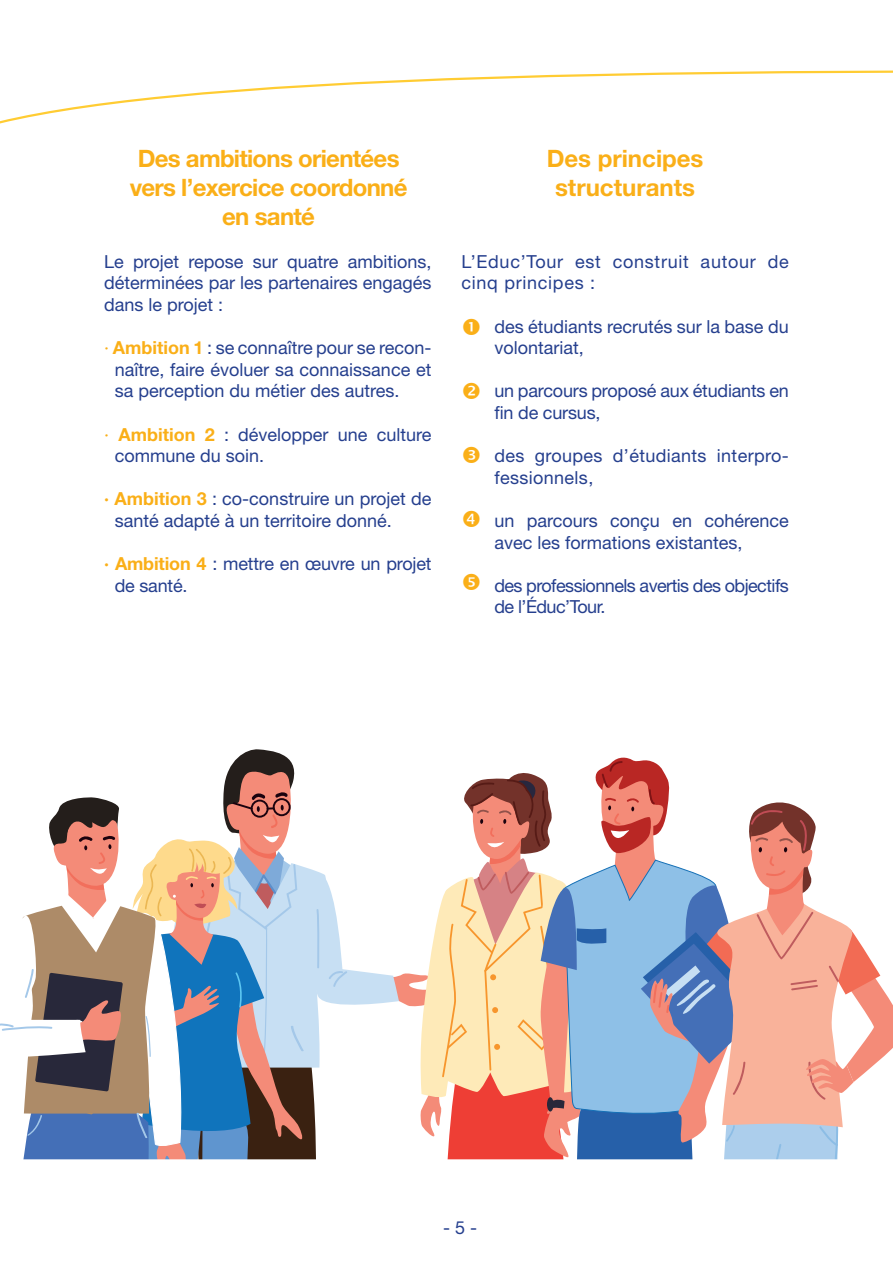
<style>
.page{position:relative;width:893px;height:1263px;background:#fff}
.page>*{position:absolute;margin:0;border:0;box-sizing:border-box;transform-origin:0 0}
.t1{font:700 24px "Helvetica Neue LT Std";letter-spacing:-.03em;color:#faaf18}
.t2{font:700 24px "Helvetica Neue LT Std";color:#faaf18}
.t3{font:18px/21.6px "Helvetica Neue LT Std";color:#253f8e}
.t4{font:18px/21.6px "Helvetica Neue LT Std";letter-spacing:-.03em;color:#253f8e}
.t5{font:18px/21.6px "Helvetica Neue LT Std";letter-spacing:.04em;color:#253f8e}
.t6{font:18px/21.6px "Helvetica Neue LT Std";letter-spacing:.02em;color:#253f8e}
.s1{color:#faaf18}
.s2{font-weight:700;color:#faaf18}
</style>
<div class="page">
<svg style="left:0;top:70px;width:893px;height:54px"></svg>
<svg style="left:0;top:749px;width:893px;height:410px"></svg>
<svg style="left:23px;top:1159px;width:815px;height:1px"></svg>
<p class="t1" style="left:138px;top:144px;width:263px">Des ambitions orientées</p>
<p class="t1" style="left:130px;top:172px;width:279px">vers l’exercice coordonné</p>
<p class="t1" style="left:222px;top:201px;width:94px">en santé</p>
<p class="t3" style="left:104px;top:250px;width:329px;text-align:justify">Le projet repose sur quatre ambitions, déterminées par les partenaires engagés dans le projet :</p>
<p class="t3" style="left:115px;top:337px;width:318px;text-align:justify;text-indent:-10px"><span class="s1">·</span> <span class="s2">Ambition 1</span> : se connaître pour se recon&shy;naître, faire évoluer sa connaissance et sa perception du métier des autres.</p>
<p class="t3" style="left:115px;top:423px;width:318px;text-indent:-10px"><span class="s1">·</span> <span class="s2">Ambition 2</span> : développer une culture commune du soin.</p>
<p class="t3" style="left:115px;top:488px;width:318px;text-indent:-10px"><span class="s2">· Ambition 3</span> : co-construire un projet de santé adapté à un territoire donné.</p>
<p class="t3" style="left:115px;top:553px;width:318px;text-indent:-10px"><span class="s2">· Ambition 4</span> : mettre en œuvre un projet de santé.</p>
<p class="t2" style="left:547px;top:144px;width:158px">Des principes</p>
<p class="t2" style="left:555px;top:172px;width:142px">structurants</p>
<p class="t5" style="left:461px;top:250px;width:329px">L’Educ’Tour est construit autour de cinq principes :</p>
<p class="t3" style="left:494px;top:315px;width:296px">des étudiants recrutés sur la base du volontariat,</p>
<p class="t3" style="left:494px;top:380px;width:296px">un parcours proposé aux étudiants en fin de cursus,</p>
<p class="t6" style="left:494px;top:445px;width:296px">des groupes d’étudiants interpro&shy;fessionnels,</p>
<p class="t3" style="left:494px;top:510px;width:296px">un parcours conçu en cohérence avec les formations existantes,</p>
<p class="t4" style="left:494px;top:574px;width:296px">des professionnels avertis des objectifs de l’Éduc’Tour.</p>
<p class="t3" style="left:443px;top:1217px;width:36px">- 5 -</p>
</div>
